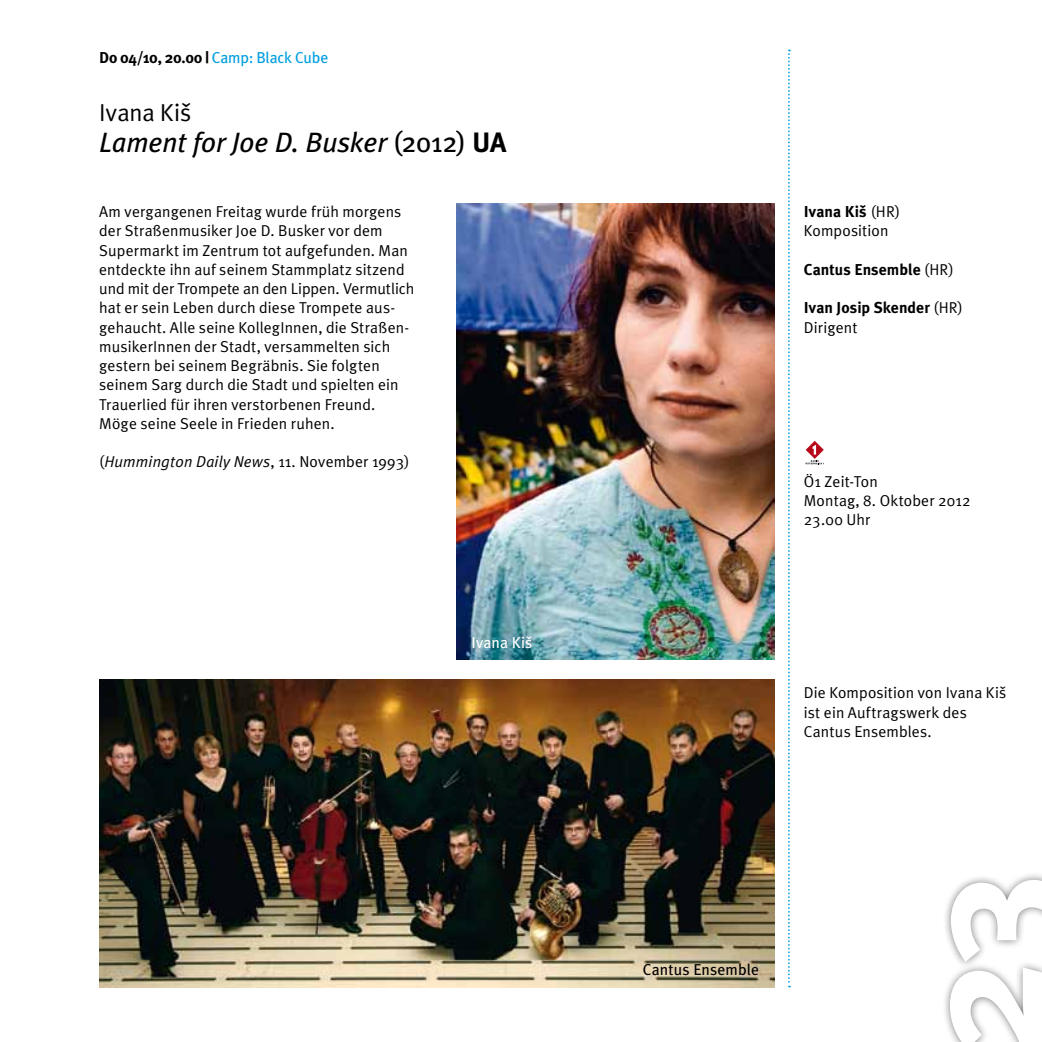
<style>
.page{position:relative;width:1042px;height:1042px;background:#fff}
.page>*{position:absolute;margin:0;border:0;box-sizing:border-box;transform-origin:0 0}
.t1{font:700 175px "Meta Plus";color:#fff}
.t2{font:italic 28px "Meta Plus";letter-spacing:-.005em;color:#000}
.t3{font:24.5px "Meta Plus Normal";color:#000}
.t4{font:15.75px/19.2px "Meta Plus Normal";letter-spacing:.005em;color:#000}
.t5{font:700 15.75px "Meta Plus";color:#000}
.t6{font:italic 15.75px "Meta Plus Normal";letter-spacing:.015em;color:#000}
.t7{font:15.75px "Meta Plus";letter-spacing:.01em;color:#000}
.t8{font:15.75px "Meta Plus";letter-spacing:.015em;color:#fff}
.s1{font-weight:400;color:#009ee0}
.s2{font-style:normal}
.s3{font-weight:700;font-style:normal}
.s4{font-family:"Meta Plus Normal";font-weight:400}
</style>
<div class="page">
<hr style="left:0;top:0;width:1px;height:1042px;background:#000">
<img style="left:456px;top:203px;width:318px;height:457px">
<img style="left:99px;top:679px;width:675px;height:308px">
<svg style="left:788px;top:50px;width:2px;height:937px"></svg>
<svg style="left:805px;top:441px;width:19px;height:23px"></svg>
<div style="left:941px;top:871px;width:101px;height:171px;background:#000;opacity:.75"></div>
<p class="t5" style="left:99px;top:48px;width:231px">Do 04/10, 20.00 | <span class="s1">Camp: Black Cube</span></p>
<h3 class="t3" style="left:99px;top:98px;width:94px">Ivana Kis˘</h3>
<h2 class="t2" style="left:99px;top:126px;width:409px">Lament for Joe D. Busker <span class="s2">(2012)</span> <span class="s3">UA</span></h2>
<p class="t4" style="left:99px;top:202px;width:316px">Am vergangenen Freitag wurde früh morgens der Straßenmusiker Joe D. Busker vor dem Supermarkt im Zentrum tot aufgefunden. Man entdeckte ihn auf seinem Stammplatz sitzend und mit der Trompete an den Lippen. Vermutlich hat er sein Leben durch diese Trompete aus&shy;gehaucht. Alle seine KollegInnen, die Straßen&shy;musikerInnen der Stadt, versammelten sich gestern bei seinem Begräbnis. Sie folgten seinem Sarg durch die Stadt und spielten ein Trauerlied für ihren verstorbenen Freund.<br>Möge seine Seele in Frieden ruhen.</p>
<p class="t6" style="left:99px;top:453px;width:312px"><span class="s2">(</span>Hummington Daily News<span class="s2">, 11. November 1993)</span></p>
<p class="t8" style="left:471px;top:633px;width:63px">Ivana Kis˘</p>
<p class="t5" style="left:804px;top:202px;width:98px">Ivana Kis˘ <span class="s4">(HR)</span></p>
<p class="t4" style="left:804px;top:221px;width:86px">Komposition</p>
<p class="t5" style="left:804px;top:260px;width:151px">Cantus Ensemble <span class="s4">(HR)</span></p>
<p class="t5" style="left:804px;top:299px;width:161px">Ivan Josip Skender <span class="s4">(HR)</span></p>
<p class="t4" style="left:804px;top:317px;width:55px">Dirigent</p>
<p class="t4" style="left:804px;top:471px;width:168px">Ö1 Zeit-Ton<br>Montag, 8. Oktober 2012<br>23.00 Uhr</p>
<p class="t4" style="left:804px;top:683px;width:204px">Die Komposition von Ivana Kis˘ ist ein Auftragswerk des<br>Cantus Ensembles.</p>
<p class="t7" style="left:643px;top:960px;width:118px">Cantus Ensemble</p>
<h1 class="t1" style="left:880px;top:1054px;width:187px;rotate:-90deg">23</h1>
</div>
